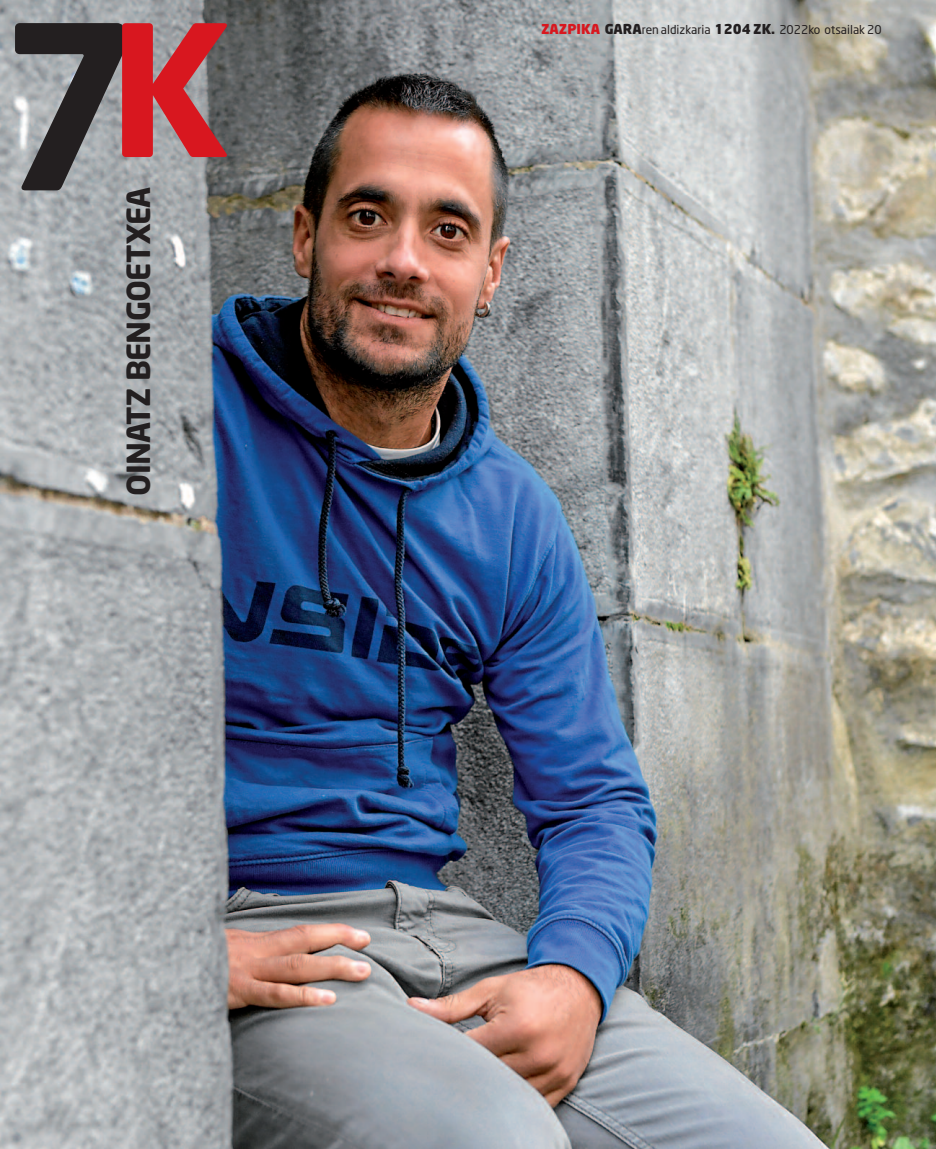
<style>
.page{position:relative;width:936px;height:1149px;background:#fff}
.page>*{position:absolute;margin:0;border:0;box-sizing:border-box;transform-origin:0 0}
.t1{font:700 225px "Neo Sans";color:#231f20}
.t2{font:700 31.5px "Neo Sans";letter-spacing:-.025em;color:#231f20}
.t3{font:12px "Neo Sans";color:#231f20}
.s1{font-size:180px;color:#d8171f}
.s2{font-weight:900;font-size:13.5px;color:#d8171f}
.s3{font-weight:900;font-size:13.5px}
</style>
<div class="page">
<img style="left:0;top:0;width:935px;height:1148px">
<h1 class="t1" style="left:-3px;top:18px;width:236px">7<span class="s1">K</span></h1>
<p class="t3" style="left:541px;top:25px;width:342px"><span class="s2">ZAZPIKA</span> <span class="s3">GARA</span>ren aldizkaria <span class="s3">1204 ZK.</span> 2022ko otsailak 20</p>
<h2 class="t2" style="left:126px;top:495px;width:310px;rotate:-90deg">OINATZ BENGOETXEA</h2>
</div>
